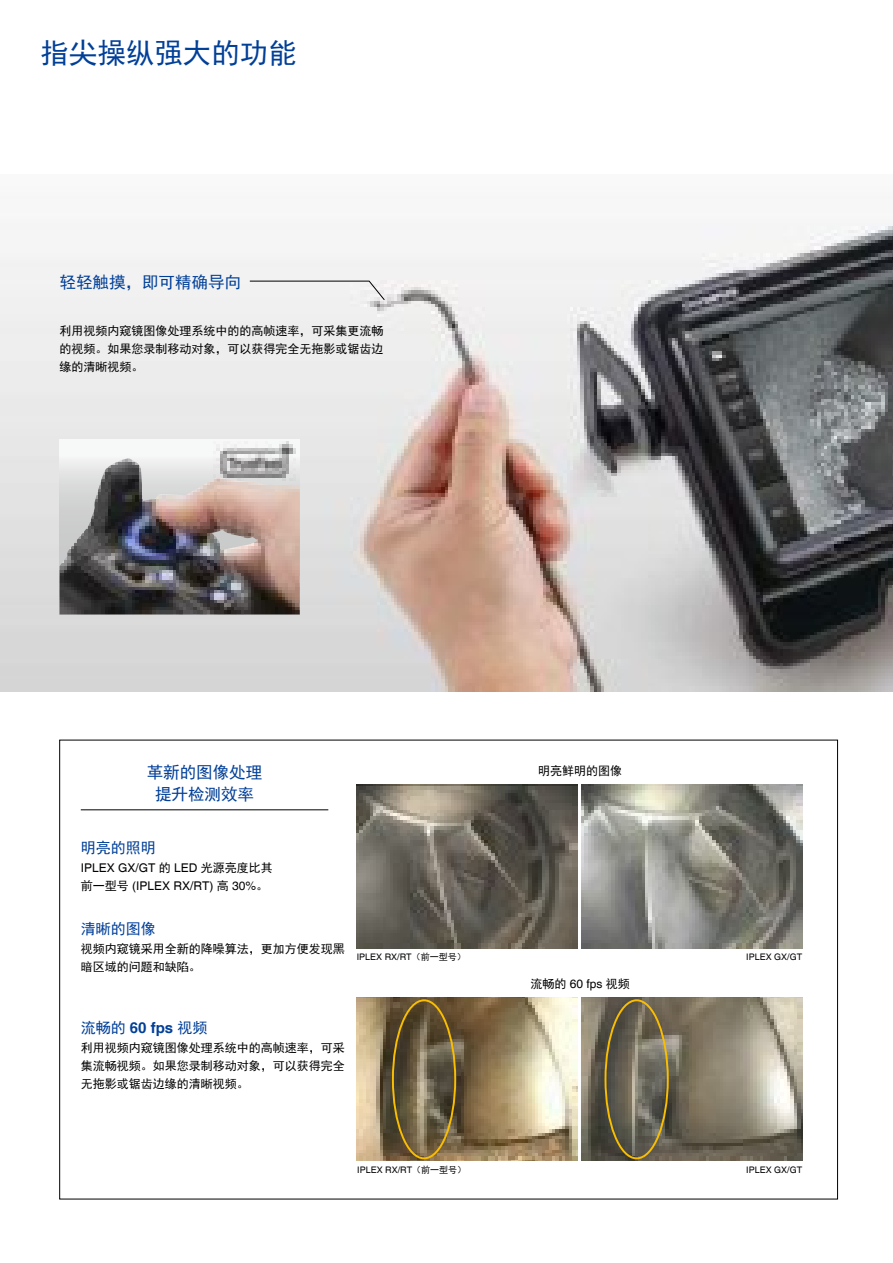
<style>
.page{position:relative;width:893px;height:1263px;background:#fff}
.page>*{position:absolute;margin:0;border:0;box-sizing:border-box;transform-origin:0 0}
.t1{font:28.5px "Sim Hei";color:#003f98}
.t2{font:16.5px/22.5px "Sim Hei";color:#003f98;text-align:center}
.t3{font:15px "Sim Hei";color:#003f98}
.t4{font:12px/18px "Sim Hei";color:#000;text-align:justify}
.t5{font:12px/18px "Helvetica";color:#000}
.t6{font:9px "Helvetica";color:#000}
.s1{font-family:"Sim Hei"}
.s2{font-family:"Helvetica cyr";font-weight:700}
.s3{font-family:"Helvetica"}
</style>
<div class="page">
<img style="left:0;top:223px;width:893px;height:468px">
<svg style="left:249px;top:280px;width:137px;height:21px"></svg>
<img style="left:357px;top:997px;width:221px;height:164px">
<img style="left:581px;top:997px;width:221px;height:164px">
<div style="left:604px;top:999px;width:65px;height:160px;border:2px solid #fabe00;border-radius:50%"></div>
<div style="left:392px;top:999px;width:64px;height:160px;border:2px solid #fabe00;border-radius:50%"></div>
<img style="left:581px;top:784px;width:221px;height:164px">
<img style="left:357px;top:784px;width:221px;height:164px">
<div style="left:60px;top:440px;width:240px;height:174px;background:#f7f8f8"></div>
<img style="left:60px;top:458px;width:240px;height:156px">
<img style="left:214px;top:441px;width:89px;height:39px">
<hr style="left:81px;top:809px;width:247px;height:1px;background:#000">
<h1 class="t1" style="left:40px;top:38px;width:258px">指尖操纵强大的功能</h1>
<h2 class="t2" style="left:60px;top:271px;width:183px">轻轻触摸，即可精确导向</h2>
<p class="t4" style="left:60px;top:322px;width:325px">利用视频内窥镜图像处理系统中的的高帧速率，可采集更流畅的视频。如果您录制移动对象，可以获得完全无拖影或锯齿边缘的清晰视频。</p>
<h2 class="t2" style="left:147px;top:761px;width:117px">革新的图像处理提升检测效率</h2>
<p class="t3" style="left:81px;top:840px;width:76px">明亮的照明</p>
<p class="t5" style="left:81px;top:859px;width:194px">IPLEX GX/GT <span class="s1">的</span> LED <span class="s1">光源亮度比其前一型号</span> (IPLEX RX/RT) <span class="s1">高</span> 30%<span class="s1">。</span></p>
<p class="t3" style="left:81px;top:921px;width:76px">清晰的图像</p>
<p class="t4" style="left:81px;top:939px;width:266px">视频内窥镜采用全新的降噪算法，更加方便发现黑暗区域的问题和缺陷。</p>
<p class="t6" style="left:357px;top:952px;width:111px">IPLEX RX/RT<span class="s1">（前一型号）</span></p>
<p class="t3" style="left:81px;top:1020px;width:128px">流畅的 <span class="s2">60 fps</span> 视频</p>
<p class="t4" style="left:81px;top:1039px;width:266px">利用视频内窥镜图像处理系统中的高帧速率，可采集流畅视频。如果您录制移动对象，可以获得完全无拖影或锯齿边缘的清晰视频。</p>
<p class="t6" style="left:357px;top:1164px;width:111px">IPLEX RX/RT<span class="s1">（前一型号）</span></p>
<p class="t4" style="left:538px;top:762px;width:85px">明亮鲜明的图像</p>
<p class="t4" style="left:530px;top:975px;width:101px">流畅的 <span class="s3">60 fps</span> 视频</p>
<p class="t6" style="left:746px;top:952px;width:58px">IPLEX GX/GT</p>
<p class="t6" style="left:746px;top:1164px;width:58px">IPLEX GX/GT</p>
</div>
